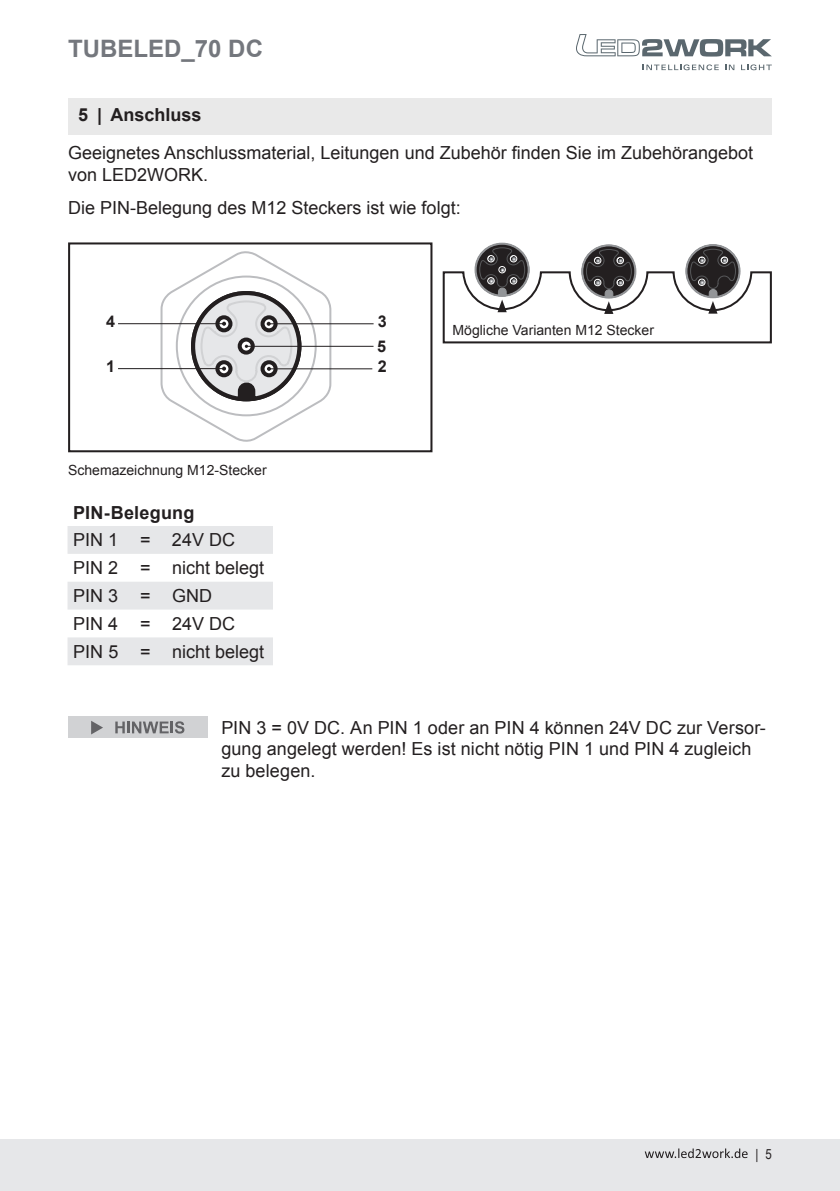
<style>
.page{position:relative;width:840px;height:1191px;background:#fff}
.page>*{position:absolute;margin:0;border:0;box-sizing:border-box;transform-origin:0 0}
.t1{font:700 24px "Arial";color:#74777d}
.t2{font:18px/27.8px "Arial";color:#231f20}
.t3{font:700 18px "Arial";color:#231f20}
.t4{font:700 16.2px "Arial";color:#231f20}
.t5{font:14px "Arial";color:#231f20}
.t6{font:14px "Arial Narrow";color:#231f20}
</style>
<div class="page">
<div style="left:0;top:1140px;width:839px;height:51px;background:#e6e7e9"></div>
<svg style="left:644px;top:1148px;width:103px;height:10px"></svg>
<svg style="left:576px;top:34px;width:195px;height:23px"></svg>
<svg style="left:642px;top:64px;width:76px;height:6px"></svg>
<svg style="left:725px;top:65px;width:9px;height:5px"></svg>
<svg style="left:741px;top:64px;width:30px;height:6px"></svg>
<div style="left:68px;top:98px;width:703px;height:36px;background:#e9e9e9"></div>
<div style="left:68px;top:242px;width:364px;height:210px;border:2px solid #231f20"></div>
<hr style="left:118px;top:323px;width:106px;height:1px;background:#231f20">
<hr style="left:268px;top:323px;width:105px;height:1px;background:#231f20">
<hr style="left:118px;top:368px;width:106px;height:1px;background:#231f20">
<hr style="left:269px;top:368px;width:103px;height:1px;background:#231f20">
<hr style="left:246px;top:346px;width:127px;height:1px;background:#231f20">
<svg style="left:159px;top:251px;width:173px;height:191px"></svg>
<svg style="left:442px;top:243px;width:330px;height:101px"></svg>
<svg style="left:67px;top:526px;width:206px;height:139px"></svg>
<div style="left:68px;top:716px;width:139px;height:22px;background:#d1d2d4"></div>
<svg style="left:115px;top:721px;width:69px;height:12px"></svg>
<svg style="left:91px;top:721px;width:12px;height:13px"></svg>
<h1 class="t1" style="left:68px;top:33px;width:196px">TUBELED_70 DC</h1>
<p class="t3" style="left:78px;top:102px;width:125px">5 | Anschluss</p>
<p class="t2" style="left:68px;top:143px;width:686px;line-height:21.6px">Geeignetes Anschlussmaterial, Leitungen und Zubehör finden Sie im Zubehörangebot von LED2WORK.</p>
<p class="t2" style="left:68px;top:194px;width:394px">Die PIN-Belegung des M12 Steckers ist wie folgt:</p>
<p class="t4" style="left:106px;top:310px;width:11px">4</p>
<p class="t4" style="left:377px;top:310px;width:11px">3</p>
<p class="t4" style="left:106px;top:355px;width:11px">1</p>
<p class="t4" style="left:377px;top:355px;width:11px">2</p>
<p class="t4" style="left:377px;top:335px;width:11px">5</p>
<p class="t5" style="left:68px;top:461px;width:200px">Schemazeichnung M12-Stecker</p>
<p class="t3" style="left:73px;top:500px;width:123px">PIN-Belegung</p>
<p class="t2" style="left:73px;top:526px;width:192px">PIN 1 = 24V DC<br>PIN 2 = nicht belegt<br>PIN 3 = GND<br>PIN 4 = 24V DC<br>PIN 5 = nicht belegt</p>
<p class="t5" style="left:452px;top:321px;width:203px">Mögliche Varianten M12 Stecker</p>
<p class="t2" style="left:221px;top:717px;width:545px;line-height:21.6px">PIN 3 = 0V DC. An PIN 1 oder an PIN 4 können 24V DC zur Versor&shy;gung angelegt werden! Es ist nicht nötig PIN 1 und PIN 4 zugleich zu belegen.</p>
<p class="t6" style="left:755px;top:1143px;width:18px">| 5</p>
</div>
